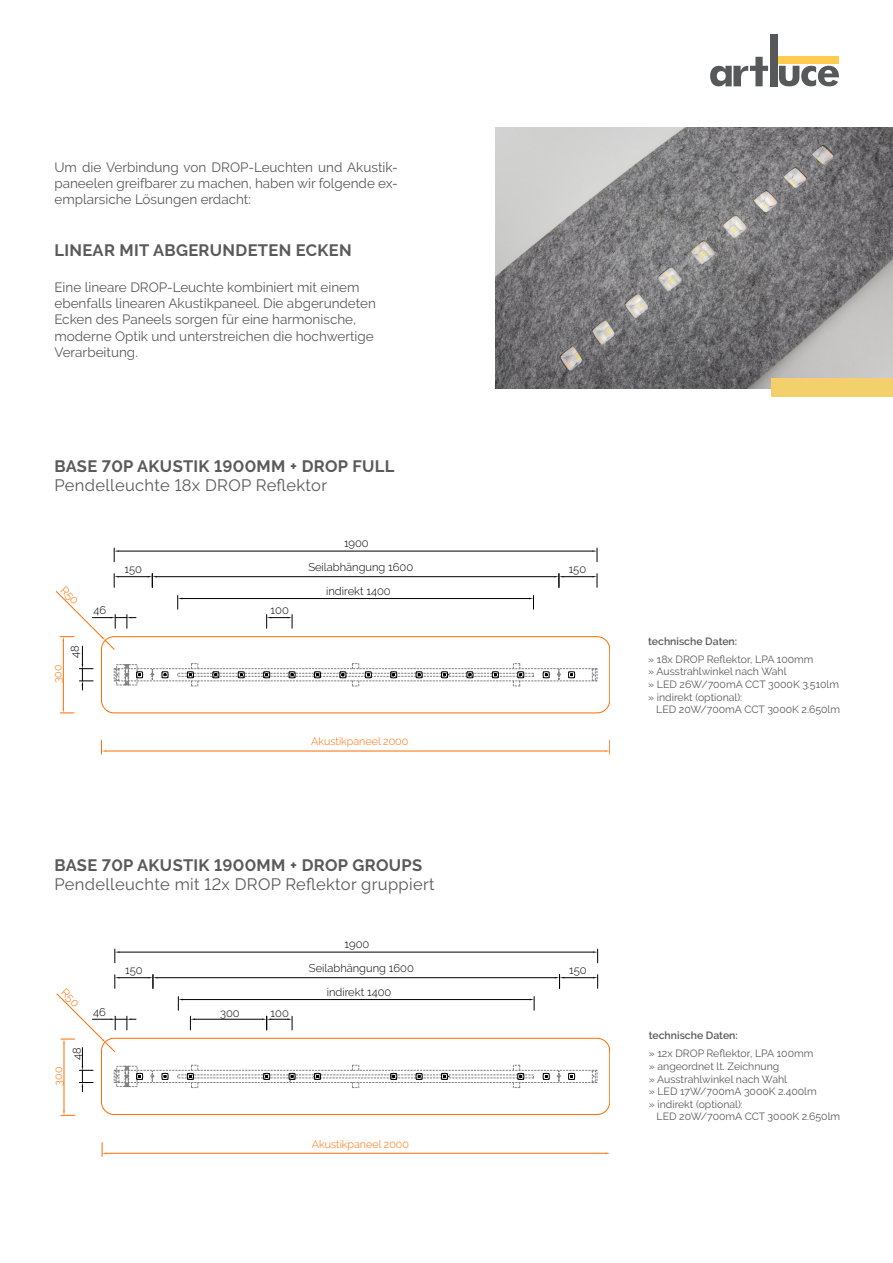
<style>
.page{position:relative;width:893px;height:1263px;background:#fff}
.page>*{position:absolute;margin:0;border:0;box-sizing:border-box;transform-origin:0 0}
.Titel_-_Datenblatt{font:700 16.5px "Raleway";letter-spacing:.02em;color:#5a5a5a}
.Titel_-_Datenblatt-2{font:16.5px "Raleway";letter-spacing:.02em;color:#5a5a5a}
.t1{font:13.5px/16.2px "Raleway";color:#5a5a5a;text-align:justify}
.t2{font:300 11.25px "Raleway";color:#000}
.t3{font:300 10.8px "Raleway";color:#ff6d00}
.t4{font:10.5px "Raleway";color:#5a5a5a}
.t5{font:600 10.5px "Raleway";color:#5a5a5a}
</style>
<div class="page">
<svg style="left:710px;top:57px;width:58px;height:29px"></svg>
<div style="left:770px;top:34px;width:7px;height:52px;background:#57585a"></div>
<svg style="left:779px;top:66px;width:60px;height:20px"></svg>
<div style="left:779px;top:57px;width:60px;height:7px;background:#fecc4e"></div>
<img style="left:496px;top:128px;width:397px;height:260px">
<div style="left:772px;top:378px;width:121px;height:19px;background:#f3d06b"></div>
<hr style="left:119px;top:551px;width:473px;height:1px;background:#000">
<svg style="left:114px;top:548px;width:5px;height:14px"></svg>
<svg style="left:592px;top:548px;width:6px;height:14px"></svg>
<div style="left:101px;top:636px;width:509px;height:77px;border:1px solid #ff6d00;border-radius:13px"></div>
<hr style="left:106px;top:751px;width:499px;height:1px;background:#ff6d00">
<svg style="left:101px;top:740px;width:5px;height:14px"></svg>
<svg style="left:605px;top:740px;width:5px;height:14px"></svg>
<hr style="left:63px;top:641px;width:1px;height:67px;background:#ff6d00">
<svg style="left:60px;top:708px;width:14px;height:5px"></svg>
<div style="left:101px;top:1038px;width:509px;height:77px;border:1px solid #ff6d00;border-radius:13px"></div>
<hr style="left:119px;top:952px;width:474px;height:1px;background:#000">
<svg style="left:114px;top:949px;width:5px;height:14px"></svg>
<svg style="left:593px;top:949px;width:5px;height:14px"></svg>
<hr style="left:107px;top:1153px;width:499px;height:1px;background:#ff6d00">
<svg style="left:102px;top:1142px;width:5px;height:14px"></svg>
<hr style="left:64px;top:1044px;width:1px;height:67px;background:#ff6d00">
<svg style="left:61px;top:1111px;width:14px;height:5px"></svg>
<svg style="left:55px;top:574px;width:543px;height:116px"></svg>
<svg style="left:56px;top:975px;width:542px;height:117px"></svg>
<p class="t1" style="left:54px;top:159px;width:345px">Um die Verbindung von DROP-Leuchten und Akustik&shy;paneelen greifbarer zu machen, haben wir folgende ex&shy;emplarsiche Lösungen erdacht:</p>
<p class="Titel_-_Datenblatt" style="left:54px;top:241px;width:299px">LINEAR MIT ABGERUNDETEN ECKEN</p>
<p class="t1" style="left:54px;top:279px;width:323px;text-align:left">Eine lineare DROP-Leuchte kombiniert mit einem ebenfalls linearen Akustikpaneel. Die abgerundeten Ecken des Paneels sorgen für eine harmonische, moderne Optik und unterstreichen die hochwertige Verarbeitung.</p>
<p class="Titel_-_Datenblatt" style="left:54px;top:456px;width:342px">BASE 70P AKUSTIK 1900MM + DROP FULL</p>
<p class="Titel_-_Datenblatt-2" style="left:54px;top:476px;width:274px">Pendelleuchte 18x DROP Reflektor</p>
<p class="t2" style="left:344px;top:537px;width:26px">1900</p>
<p class="t2" style="left:124px;top:562px;width:19px">150</p>
<p class="t2" style="left:308px;top:560px;width:106px">Seilabhängung 1600</p>
<p class="t2" style="left:68px;top:658px;width:14px;rotate:-90deg">48</p>
<p class="t3" style="left:52px;top:683px;width:20px;rotate:-90deg">300</p>
<p class="t2" style="left:94px;top:603px;width:14px">46</p>
<p class="t2" style="left:271px;top:603px;width:20px">100</p>
<p class="t2" style="left:326px;top:584px;width:66px">indirekt 1400</p>
<p class="t3" style="left:311px;top:735px;width:99px">Akustikpaneel 2000</p>
<p class="Titel_-_Datenblatt" style="left:54px;top:855px;width:369px">BASE 70P AKUSTIK 1900MM + DROP GROUPS</p>
<p class="Titel_-_Datenblatt-2" style="left:54px;top:875px;width:382px">Pendelleuchte mit 12x DROP Reflektor gruppiert</p>
<p class="t2" style="left:345px;top:938px;width:26px">1900</p>
<p class="t2" style="left:125px;top:963px;width:19px">150</p>
<p class="t2" style="left:309px;top:961px;width:106px">Seilabhängung 1600</p>
<p class="t2" style="left:93px;top:1006px;width:14px">46</p>
<p class="t3" style="left:52px;top:1086px;width:20px;rotate:-90deg">300</p>
<p class="t2" style="left:70px;top:1060px;width:14px;rotate:-90deg">48</p>
<p class="t2" style="left:220px;top:1006px;width:21px">300</p>
<p class="t2" style="left:271px;top:1006px;width:20px">100</p>
<p class="t2" style="left:327px;top:985px;width:66px">indirekt 1400</p>
<p class="t3" style="left:312px;top:1137px;width:99px">Akustikpaneel 2000</p>
<p class="t2" style="left:569px;top:562px;width:19px">150</p>
<p class="t5" style="left:648px;top:635px;width:91px">technische Daten:</p>
<p class="t4" style="left:648px;top:653px;width:167px">» 18x DROP Reflektor, LPA 100mm</p>
<p class="t4" style="left:648px;top:666px;width:140px">» Ausstrahlwinkel nach Wahl</p>
<p class="t4" style="left:648px;top:678px;width:192px">» LED 26W/700mA CCT 3000K 3.510lm</p>
<p class="t4" style="left:648px;top:691px;width:96px">» indirekt (optional):</p>
<p class="t4" style="left:656px;top:703px;width:185px">LED 20W/700mA CCT 3000K 2.650lm</p>
<p class="t2" style="left:569px;top:963px;width:19px">150</p>
<p class="t5" style="left:649px;top:1030px;width:91px">technische Daten:</p>
<p class="t4" style="left:649px;top:1048px;width:166px">» 12x DROP Reflektor, LPA 100mm</p>
<p class="t4" style="left:649px;top:1060px;width:132px">» angeordnet lt. Zeichnung</p>
<p class="t4" style="left:649px;top:1073px;width:140px">» Ausstrahlwinkel nach Wahl</p>
<p class="t4" style="left:649px;top:1085px;width:169px">» LED 17W/700mA 3000K 2.400lm</p>
<p class="t4" style="left:649px;top:1098px;width:96px">» indirekt (optional):</p>
<p class="t4" style="left:657px;top:1111px;width:185px">LED 20W/700mA CCT 3000K 2.650lm</p>
</div>
